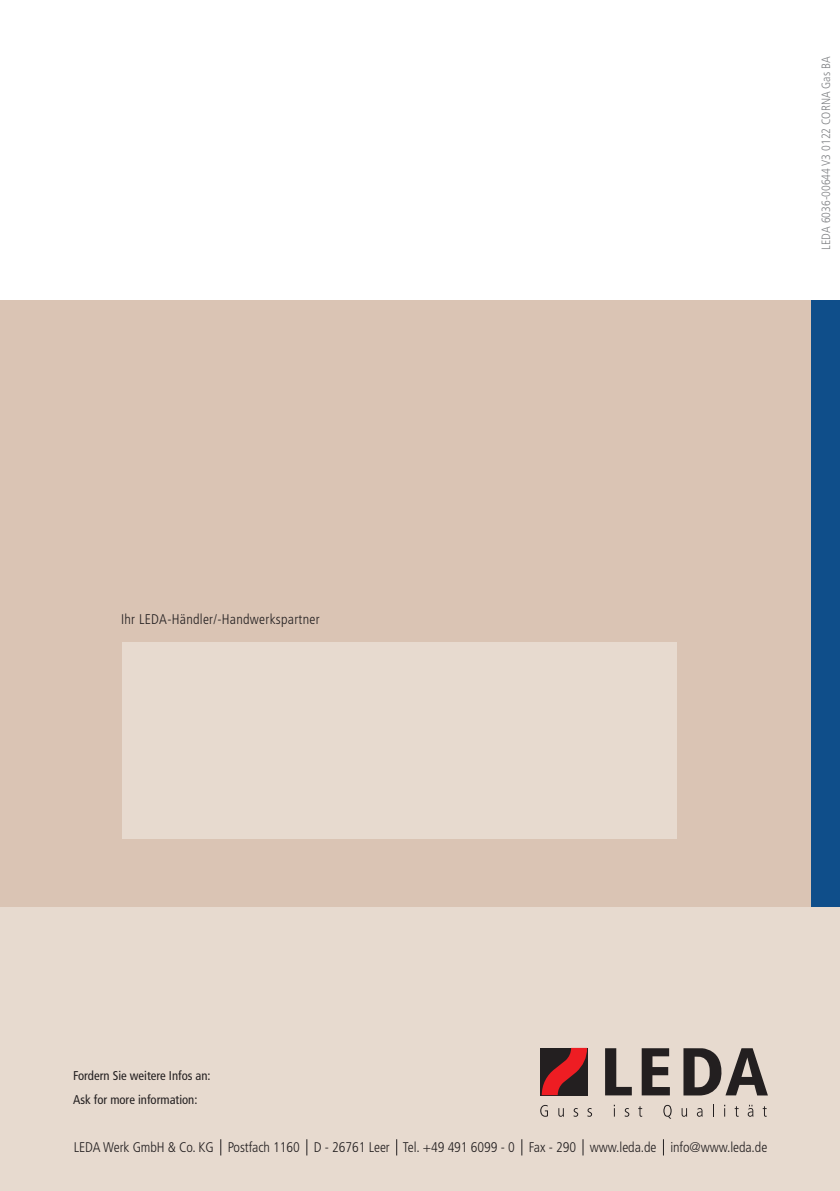
<style>
.page{position:relative;width:840px;height:1191px;background:#fff}
.page>*{position:absolute;margin:0;border:0;box-sizing:border-box;transform-origin:0 0}
.t1{font:300 condensed 14px "Frutiger LT";letter-spacing:-.005em;color:#231f20}
.t2{font:300 condensed 14px "Frutiger LT";letter-spacing:.02em;color:#231f20}
.t3{font:condensed 12.8px/24px "Frutiger LT";color:#231f20}
.t4{font:300 condensed 12px "Frutiger LT";color:#808285}
</style>
<div class="page">
<div style="left:0;top:300px;width:839px;height:607px;background:#dac4b4"></div>
<div style="left:122px;top:642px;width:553px;height:196px;background:#e7dacf"></div>
<div style="left:811px;top:300px;width:28px;height:607px;background:#0f4e8a"></div>
<div style="left:0;top:907px;width:839px;height:284px;background:#e7dacf"></div>
<svg style="left:605px;top:1048px;width:26px;height:47px"></svg>
<svg style="left:641px;top:1048px;width:28px;height:47px"></svg>
<svg style="left:683px;top:1048px;width:84px;height:47px"></svg>
<div style="left:540px;top:1048px;width:47px;height:47px;background:#231f20"></div>
<svg style="left:541px;top:1048px;width:45px;height:47px"></svg>
<svg style="left:540px;top:1104px;width:7px;height:12px"></svg>
<svg style="left:558px;top:1108px;width:5px;height:8px"></svg>
<svg style="left:573px;top:1108px;width:5px;height:8px"></svg>
<svg style="left:587px;top:1108px;width:4px;height:8px"></svg>
<svg style="left:624px;top:1108px;width:5px;height:8px"></svg>
<svg style="left:638px;top:1106px;width:3px;height:10px"></svg>
<svg style="left:663px;top:1104px;width:8px;height:14px"></svg>
<svg style="left:681px;top:1108px;width:5px;height:8px"></svg>
<svg style="left:696px;top:1108px;width:6px;height:8px"></svg>
<svg style="left:734px;top:1106px;width:4px;height:10px"></svg>
<svg style="left:747px;top:1104px;width:6px;height:12px"></svg>
<svg style="left:762px;top:1106px;width:4px;height:10px"></svg>
<svg style="left:220px;top:1139px;width:1px;height:16px"></svg>
<svg style="left:306px;top:1139px;width:1px;height:16px"></svg>
<svg style="left:396px;top:1139px;width:1px;height:16px"></svg>
<svg style="left:521px;top:1139px;width:1px;height:16px"></svg>
<svg style="left:582px;top:1139px;width:1px;height:16px"></svg>
<p class="t2" style="left:121px;top:611px;width:200px">Ihr LEDA-Händler/-Handwerkspartner</p>
<p class="t4" style="left:818px;top:250px;width:195px;rotate:-90deg">LEDA 6036-00644 V3 0122 CORNA Gas BA</p>
<p class="t3" style="left:73px;top:1064px;width:139px">Fordern Sie weitere Infos an:<br>Ask for more information:</p>
<p class="t1" style="left:74px;top:1139px;width:694px">LEDA Werk GmbH &amp; Co. KG Postfach 1160 D - 26761 Leer Tel. +49 491 6099 - 0 Fax - 290 www.leda.de info@www.leda.de</p>
</div>
